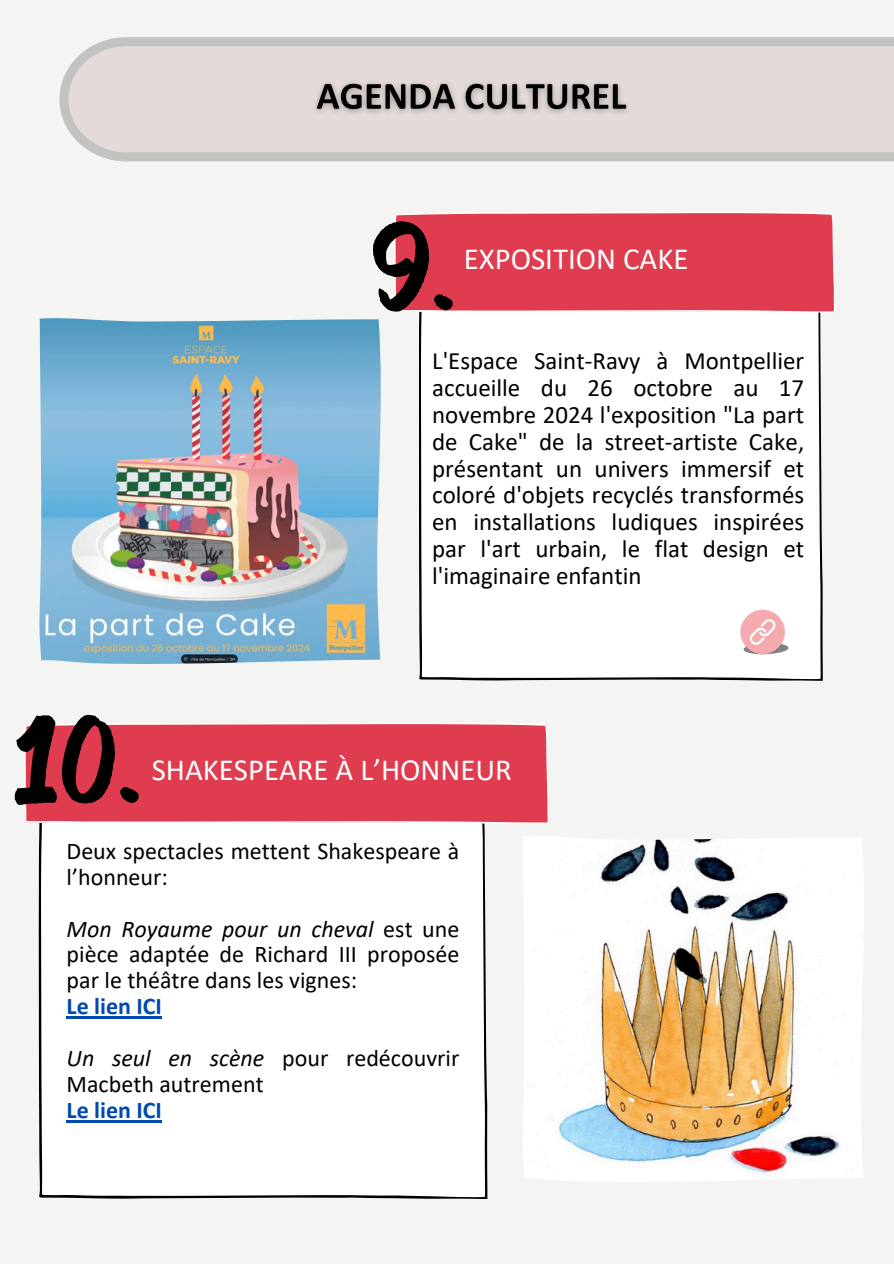
<style>
.page{position:relative;width:894px;height:1264px;background:#fff}
.page>*{position:absolute;margin:0;border:0;box-sizing:border-box;transform-origin:0 0}
.t1{font:120px "Bosk";color:#000}
.t2{font:30.75px "Calibri";color:#fff}
.t3{font:24.9px/26.8px "Calibri";color:#000;text-align:justify}
.t4{font:24px/25.8px "Calibri";color:#000}
.t5{font:700 24px "Calibri";color:#004aad}
.s1{font-style:italic}
</style>
<div class="page">
<div style="left:0;top:0;width:893px;height:1263px;background:#f4f4f2"></div>
<div style="left:419px;top:313px;width:403px;height:367px;background:#fff"></div>
<img style="left:39px;top:318px;width:341px;height:346px">
<div style="left:394px;top:212px;width:441px;height:101px;background:#df3c4f"></div>
<img style="left:740px;top:606px;width:51px;height:51px">
<div style="left:39px;top:823px;width:448px;height:375px;background:#fff"></div>
<img style="left:523px;top:837px;width:340px;height:345px">
<div style="left:24px;top:723px;width:525px;height:100px;background:#df3c4f"></div>
<hr style="left:67px;top:1016px;width:95px;height:2px;background:#004aad">
<hr style="left:67px;top:1119px;width:95px;height:3px;background:#004aad">
<svg style="left:59px;top:37px;width:834px;height:124px"></svg>
<img style="left:305px;top:75px;width:333px;height:48px">
<p class="t1" style="left:370px;top:220px;width:86px">9.</p>
<p class="t3" style="left:432px;top:349px;width:373px">L'Espace Saint-Ravy à Montpellier accueille du 26 octobre au 17 novembre 2024 l'exposition "La part de Cake" de la street-artiste Cake, présentant un univers immersif et coloré d'objets recyclés transformés en installations ludiques inspirées par l'art urbain, le flat design et l'imaginaire enfantin</p>
<p class="t2" style="left:463px;top:246px;width:226px">EXPOSITION CAKE</p>
<p class="t1" style="left:12px;top:713px;width:130px">10.</p>
<p class="t2" style="left:152px;top:757px;width:361px">SHAKESPEARE À L’HONNEUR</p>
<h1 class="t4" style="left:67px;top:840px;width:394px">Deux spectacles mettent Shakespeare à l’honneur:</h1>
<h3 class="t4" style="left:67px;top:917px;width:394px;text-align:justify"><span class="s1">Mon Royaume pour un cheval</span> est une pièce adaptée de Richard III proposée par le théâtre dans les vignes:</h3>
<p class="t5" style="left:67px;top:996px;width:97px">Le lien ICI</p>
<p class="t4" style="left:67px;top:1047px;width:394px"><span class="s1">Un seul en scène</span> pour redécouvrir<br>Macbeth autrement</p>
<p class="t5" style="left:67px;top:1099px;width:97px">Le lien ICI</p>
</div>
